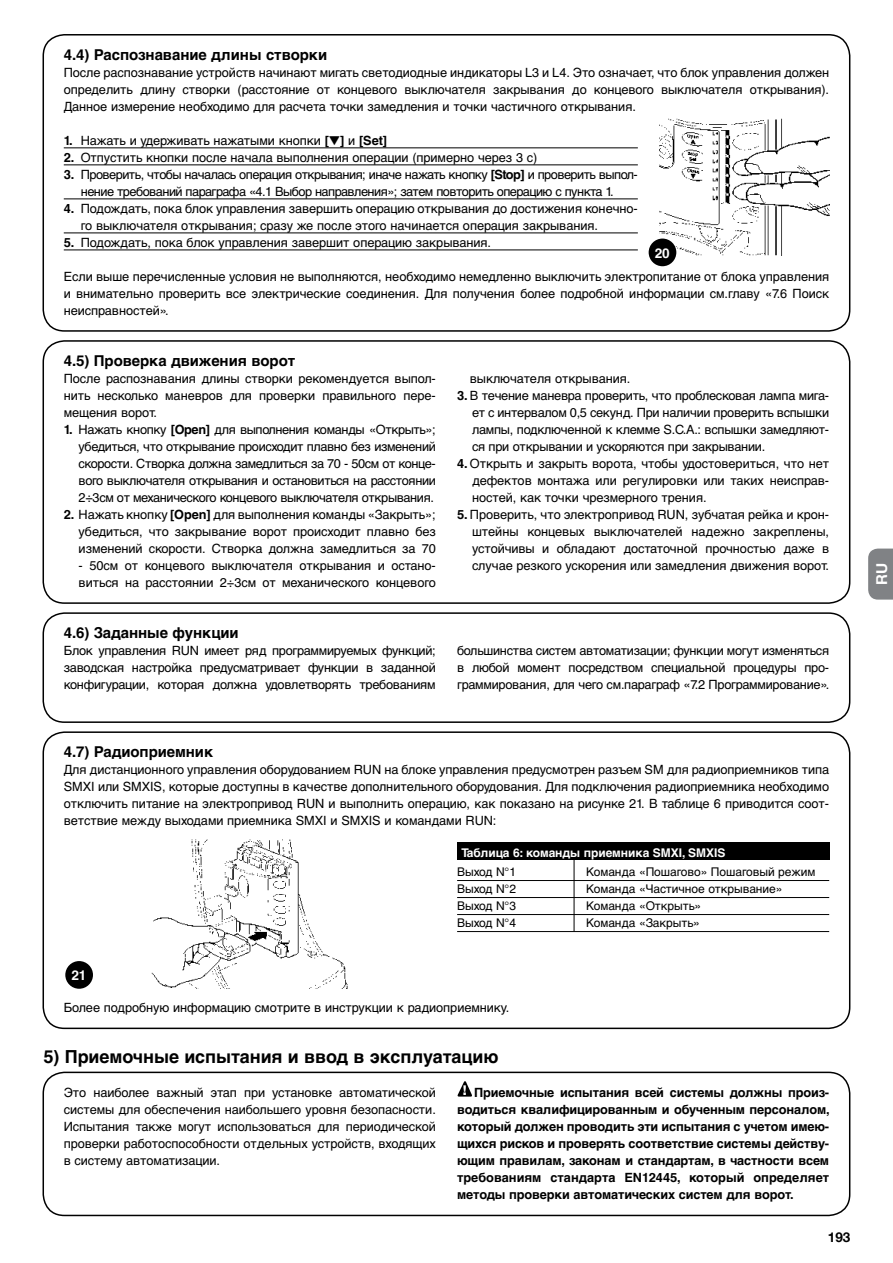
<style>
.page{position:relative;width:893px;height:1263px;background:#fff}
.page>*{position:absolute;margin:0;border:0;box-sizing:border-box;transform-origin:0 0}
.t1{font:700 18px "Helvetica Cyr";letter-spacing:-.005em;color:#000}
.t2{font:700 15px "Helvetica Cyr";letter-spacing:-.005em;color:#000}
.t3{font:700 15px "Helvetica Neue LT Com";color:#fff}
.t4{font:700 13.5px "Helvetica Cyr";color:#fff}
.t5{font:700 13.5px "Helvetica Neue LT Com";color:#000}
.t6{font:12.75px/17px "Helvetica Cyr Upright";letter-spacing:-.005em;color:#000;text-align:justify}
.t7{font:700 12.75px/17px "Helvetica Cyr";letter-spacing:-.01em;color:#000;text-align:justify}
.t8{font:12.75px/17px "Helvetica Cyr Upright";letter-spacing:-.04em;color:#000;text-align:center}
.t9{font:12px "Helvetica Cyr Upright";letter-spacing:-.005em;color:#000}
.t10{font:700 12px "Helvetica Cyr";letter-spacing:-.005em;color:#fff}
.s1{font-family:"Helvetica Cyr";font-weight:700}
</style>
<div class="page">
<svg style="left:868px;top:549px;width:25px;height:51px"></svg>
<div style="left:43px;top:731px;width:807px;height:298px;border:2px solid #000;border-radius:21px"></div>
<div style="left:43px;top:34px;width:807px;height:298px;border:2px solid #000;border-radius:21px"></div>
<hr style="left:64px;top:148px;width:574px;height:1px;background:#000">
<hr style="left:64px;top:165px;width:574px;height:1px;background:#000">
<hr style="left:64px;top:199px;width:574px;height:1px;background:#000">
<hr style="left:64px;top:233px;width:574px;height:1px;background:#000">
<hr style="left:64px;top:250px;width:574px;height:1px;background:#000">
<div style="left:43px;top:340px;width:807px;height:264px;border:2px solid #000;border-radius:21px"></div>
<div style="left:43px;top:612px;width:807px;height:111px;border:2px solid #000;border-radius:21px"></div>
<img style="left:659px;top:118px;width:170px;height:138px">
<div style="left:649px;top:239px;width:27px;height:27px;background:#000;border-radius:50%"></div>
<img style="left:151px;top:839px;width:197px;height:150px">
<div style="left:65px;top:961px;width:28px;height:28px;background:#000;border-radius:50%"></div>
<hr style="left:457px;top:880px;width:372px;height:1px;background:#000">
<hr style="left:457px;top:897px;width:372px;height:1px;background:#000">
<hr style="left:457px;top:914px;width:372px;height:1px;background:#000">
<hr style="left:457px;top:931px;width:372px;height:1px;background:#000">
<div style="left:457px;top:842px;width:372px;height:17px;background:#000"></div>
<hr style="left:574px;top:859px;width:1px;height:72px;background:#000">
<div style="left:43px;top:1071px;width:807px;height:145px;border:2px solid #000;border-radius:21px"></div>
<svg style="left:457px;top:1081px;width:15px;height:16px"></svg>
<p class="t2" style="left:64px;top:46px;width:265px">4.4) Распознавание длины створки</p>
<p class="t6" style="left:64px;top:64px;width:767px">После распознавание устройств начинают мигать светодиодные индикаторы L3 и L4. Это означает, что блок управления должен определить длину створки (расстояние от концевого выключателя закрывания до концевого выключателя открывания).<br>Данное измерение необходимо для расчета точки замедления и точки частичного открывания.</p>
<p class="t6" style="left:64px;top:132px;width:325px"><span class="s1">1.</span> Нажать и удерживать нажатыми кнопки <span class="s1">[</span>▼<span class="s1">]</span> и <span class="s1">[Set]</span></p>
<p class="t6" style="left:64px;top:149px;width:475px"><span class="s1">2.</span> Отпустить кнопки после начала выполнения операции (примерно через 3 с)</p>
<p class="t8" style="left:64px;top:166px;width:576px"><span class="s1">3.</span> Проверить, чтобы началась операция открывания; иначе нажать кнопку <span class="s1">[Stop]</span> и проверить выпол&shy;нение требований параграфа «4.1 Выбор направления»; затем повторить операцию с пункта 1.</p>
<p class="t6" style="left:81px;top:200px;width:558px;text-indent:-17px"><span class="s1">4.</span> Подождать, пока блок управления завершить операцию открывания до достижения конечно&shy;го выключателя открывания; сразу же после этого начинается операция закрывания.</p>
<p class="t6" style="left:64px;top:234px;width:429px"><span class="s1">5.</span> Подождать, пока блок управления завершит операцию закрывания.</p>
<p class="t4" style="left:655px;top:245px;width:17px">20</p>
<p class="t6" style="left:64px;top:268px;width:767px">Если выше перечисленные условия не выполняются, необходимо немедленно выключить электропитание от блока управления и внимательно проверить все электрические соединения. Для получения более подробной информации см.главу «7.6 Поиск неисправностей».</p>
<p class="t2" style="left:64px;top:352px;width:233px">4.5) Проверка движения ворот</p>
<p class="t6" style="left:64px;top:370px;width:374px">После распознавания длины створки рекомендуется выпол&shy;нить несколько маневров для проверки правильного пере&shy;мещения ворот.</p>
<p class="t6" style="left:79px;top:421px;width:359px;text-indent:-15px"><span class="s1">1.</span> Нажать кнопку <span class="s1">[Open]</span> для выполнения команды «Открыть»; убедиться, что открывание происходит плавно без изменений скорости. Створка должна замедлиться за 70 - 50см от конце&shy;вого выключателя открывания и остановиться на расстоянии 2÷3см от механического концевого выключателя открывания.</p>
<p class="t6" style="left:79px;top:506px;width:359px;text-indent:-15px"><span class="s1">2.</span> Нажать кнопку <span class="s1">[Open]</span> для выполнения команды «Закрыть»; убедиться, что закрывание ворот происходит плавно без изменений скорости. Створка должна замедлиться за 70</p>
<p class="t6" style="left:79px;top:557px;width:359px">- 50см от концевого выключателя открывания и остано&shy;виться на расстоянии 2÷3см от механического концевого</p>
<p class="t6" style="left:470px;top:370px;width:162px">выключателя открывания.</p>
<p class="t6" style="left:472px;top:387px;width:359px;text-indent:-15px"><span class="s1">3.</span> В течение маневра проверить, что проблесковая лампа мига&shy;ет с интервалом 0,5 секунд. При наличии проверить вспышки лампы, подключенной к клемме S.C.A.: вспышки замедляют&shy;ся при открывании и ускоряются при закрывании.</p>
<p class="t6" style="left:472px;top:455px;width:359px;text-indent:-15px"><span class="s1">4.</span> Открыть и закрыть ворота, чтобы удостовериться, что нет дефектов монтажа или регулировки или таких неисправ&shy;ностей, как точки чрезмерного трения.</p>
<p class="t6" style="left:472px;top:506px;width:359px;text-indent:-15px"><span class="s1">5.</span> Проверить, что электропривод RUN, зубчатая рейка и крон&shy;штейны концевых выключателей надежно закреплены, устойчивы и обладают достаточной прочностью даже в случае резкого ускорения или замедления движения ворот.</p>
<p class="t2" style="left:64px;top:624px;width:176px">4.6) Заданные функции</p>
<p class="t6" style="left:64px;top:642px;width:374px">Блок управления RUN имеет ряд программируемых функций; заводская настройка предусматривает функции в заданной конфигурации, которая должна удовлетворять требованиям</p>
<p class="t6" style="left:457px;top:642px;width:374px">большинства систем автоматизации; функции могут изменяться в любой момент посредством специальной процедуры про&shy;граммирования, для чего см.параграф «7.2 Программирование».</p>
<p class="t2" style="left:64px;top:743px;width:151px">4.7) Радиоприемник</p>
<p class="t6" style="left:64px;top:761px;width:767px">Для дистанционного управления оборудованием RUN на блоке управления предусмотрен разъем SM для радиоприемников типа SMXI или SMXIS, которые доступны в качестве дополнительного оборудования. Для подключения радиоприемника необходимо отключить питание на электропривод RUN и выполнить операцию, как показано на рисунке 21. В таблице 6 приводится соот&shy;ветствие между выходами приемника SMXI и SMXIS и командами RUN:</p>
<p class="t10" style="left:461px;top:845px;width:266px">Таблица 6: команды приемника SMXI, SMXIS</p>
<p class="t4" style="left:71px;top:968px;width:17px">21</p>
<p class="t9" style="left:457px;top:865px;width:60px">Выход N°1</p>
<p class="t9" style="left:586px;top:865px;width:231px">Команда «Пошагово» Пошаговый режим</p>
<p class="t9" style="left:457px;top:882px;width:60px">Выход N°2</p>
<p class="t9" style="left:586px;top:882px;width:198px">Команда «Частичное открывание»</p>
<p class="t9" style="left:457px;top:899px;width:60px">Выход N°3</p>
<p class="t9" style="left:586px;top:899px;width:117px">Команда «Открыть»</p>
<p class="t9" style="left:457px;top:916px;width:60px">Выход N°4</p>
<p class="t9" style="left:586px;top:916px;width:115px">Команда «Закрыть»</p>
<p class="t6" style="left:64px;top:999px;width:447px">Более подробную информацию смотрите в инструкции к радиоприемнику.</p>
<h1 class="t1" style="left:44px;top:1046px;width:456px">5) Приемочные испытания и ввод в эксплуатацию</h1>
<p class="t6" style="left:64px;top:1084px;width:374px">Это наиболее важный этап при установке автоматической системы для обеспечения наибольшего уровня безопасности.<br>Испытания также могут использоваться для периодической проверки работоспособности отдельных устройств, входящих в систему автоматизации.</p>
<p class="t7" style="left:457px;top:1084px;width:374px;text-indent:6px"><sup>!</sup> Приемочные испытания всей системы должны произ&shy;водиться квалифицированным и обученным персоналом, который должен проводить эти испытания с учетом имею&shy;щихся рисков и проверять соответствие системы действу&shy;ющим правилам, законам и стандартам, в частности всем требованиям стандарта EN12445, который определяет методы проверки автоматических систем для ворот.</p>
<p class="t5" style="left:828px;top:1229px;width:24px">193</p>
<p class="t3" style="left:872px;top:585px;width:23px;rotate:-90deg">RU</p>
</div>
